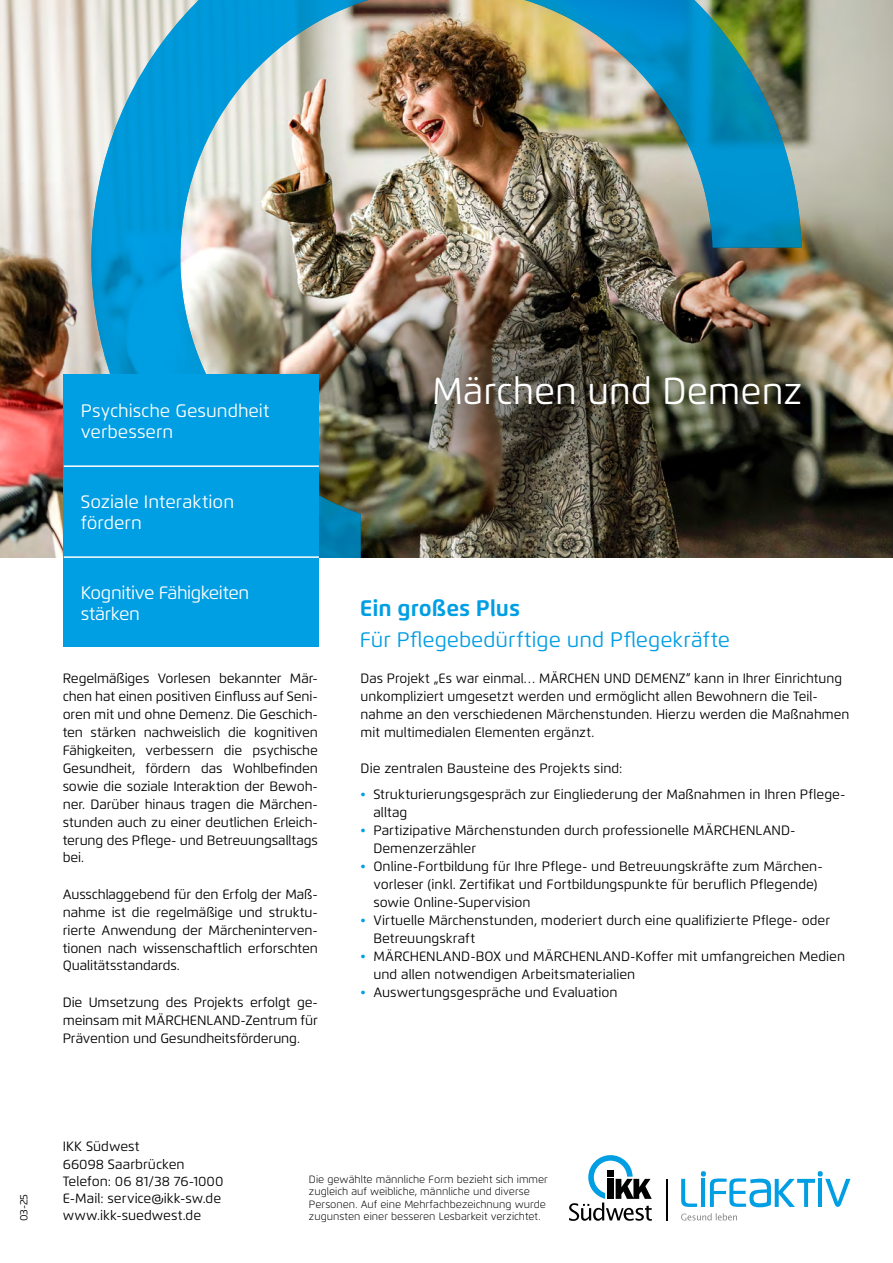
<style>
.page{position:relative;width:893px;height:1263px;background:#fff}
.page>*{position:absolute;margin:0;border:0;box-sizing:border-box;transform-origin:0 0}
.t1{font:37.5px "Flexo";color:#fff}
.t2{font:700 22.5px "Flexo";color:#009ee3}
.t3{font:21px "Flexo";color:#009ee3}
.t4{font:18px/21px "Flexo";color:#fff}
.t5{font:18px/21px "Flexo";letter-spacing:-.025em;color:#fff}
.t6{font:13.5px/18px "Flexo";color:#000}
.t7{font:300 10.5px/12.6px "Flexo";color:#000}
.t8{font:10.5px "Flexo";color:#000}
.s1{color:#009ee3}
</style>
<div class="page">
<img style="left:0;top:0;width:893px;height:557px">
<img style="left:91px;top:0;width:710px;height:557px">
<img style="left:331px;top:257px;width:274px;height:272px;border-radius:50%">
<svg style="left:428px;top:257px;width:274px;height:272px;background:#554c3e"></svg>
<img style="left:587px;top:257px;width:274px;height:272px;border-radius:50%">
<div style="left:64px;top:374px;width:255px;height:273px;background:#009ee3"></div>
<hr style="left:64px;top:556px;width:255px;height:2px;background:#fff">
<hr style="left:64px;top:465px;width:255px;height:2px;background:#fff">
<svg style="left:681px;top:1213px;width:56px;height:7px"></svg>
<svg style="left:681px;top:1171px;width:169px;height:36px"></svg>
<svg style="left:569px;top:1155px;width:83px;height:66px"></svg>
<hr style="left:666px;top:1179px;width:1px;height:41px;background:#000">
<h3 class="t4" style="left:81px;top:400px;width:190px">Psychische Gesundheit verbessern</h3>
<h3 class="t4" style="left:81px;top:491px;width:155px">Soziale Interaktion fördern</h3>
<h3 class="t5" style="left:81px;top:582px;width:170px">Kognitive Fähigkeiten stärken</h3>
<p class="t6" style="left:63px;top:669px;width:257px;text-align:justify">Regelmäßiges Vorlesen bekannter Mär&shy;chen hat einen positiven Einfluss auf Seni&shy;oren mit und ohne Demenz. Die Geschich&shy;ten stärken nachweislich die kognitiven Fähigkeiten, verbessern die psychische Gesundheit, fördern das Wohlbefinden sowie die soziale Interaktion der Bewoh&shy;ner. Darüber hinaus tragen die Märchen&shy;stunden auch zu einer deutlichen Erleich&shy;terung des Pflege- und Betreuungsalltags bei.</p>
<p class="t6" style="left:63px;top:885px;width:257px;text-align:justify">Ausschlaggebend für den Erfolg der Maß&shy;nahme ist die regelmäßige und struktu&shy;rierte Anwendung der Märcheninterven&shy;tionen nach wissenschaftlich erforschten Qualitätsstandards.</p>
<p class="t6" style="left:63px;top:993px;width:257px;text-align:justify">Die Umsetzung des Projekts erfolgt ge&shy;meinsam mit MÄRCHENLAND-Zentrum für Prävention und Gesundheitsförderung.</p>
<h1 class="t1" style="left:432px;top:368px;width:372px">Märchen und Demenz</h1>
<h2 class="t2" style="left:360px;top:594px;width:162px">Ein großes Plus</h2>
<h3 class="t3" style="left:360px;top:627px;width:372px">Für Pflegebedürftige und Pflegekräfte</h3>
<p class="t6" style="left:361px;top:669px;width:490px">Das Projekt „Es war einmal… MÄRCHEN UND DEMENZ“ kann in Ihrer Einrichtung unkompliziert umgesetzt werden und ermöglicht allen Bewohnern die Teil&shy;nahme an den verschiedenen Märchenstunden. Hierzu werden die Maßnahmen mit multimedialen Elementen ergänzt.</p>
<p class="t6" style="left:361px;top:759px;width:263px">Die zentralen Bausteine des Projekts sind:</p>
<p class="t6" style="left:373px;top:785px;width:474px;text-indent:-13px"><span class="s1">•</span> Strukturierungsgespräch zur Eingliederung der Maßnahmen in Ihren Pflege&shy;alltag</p>
<p class="t6" style="left:373px;top:821px;width:424px;text-indent:-13px"><span class="s1">•</span> Partizipative Märchenstunden durch professionelle MÄRCHENLAND-<br>Demenzerzähler</p>
<p class="t6" style="left:373px;top:857px;width:449px;text-indent:-13px"><span class="s1">•</span> Online-Fortbildung für Ihre Pflege- und Betreuungskräfte zum Märchen&shy;vorleser (inkl. Zertifikat und Fortbildungspunkte für beruflich Pflegende) sowie Online-Supervision</p>
<p class="t6" style="left:373px;top:911px;width:458px;text-indent:-13px"><span class="s1">•</span> Virtuelle Märchenstunden, moderiert durch eine qualifizierte Pflege- oder<br>Betreuungskraft</p>
<p class="t6" style="left:373px;top:947px;width:473px;text-indent:-13px"><span class="s1">•</span> MÄRCHENLAND-BOX und MÄRCHENLAND-Koffer mit umfangreichen Medien und allen notwendigen Arbeitsmaterialien</p>
<p class="t6" style="left:361px;top:983px;width:258px"><span class="s1">•</span> Auswertungsgespräche und Evaluation</p>
<p class="t8" style="left:17px;top:1221px;width:29px;rotate:-90deg">03-25</p>
<p class="t6" style="left:63px;top:1138px;width:162px;line-height:17.2px">IKK Südwest<br>66098 Saarbrücken<br>Telefon: 06 81/38 76-1000<br>E-Mail: service@ikk-sw.de www.ikk-suedwest.de</p>
<p class="t7" style="left:309px;top:1173px;width:241px">Die gewählte männliche Form bezieht sich immer zugleich auf weibliche, männliche und diverse Personen. Auf eine Mehrfachbezeichnung wurde zugunsten einer besseren Lesbarkeit verzichtet.</p>
</div>
